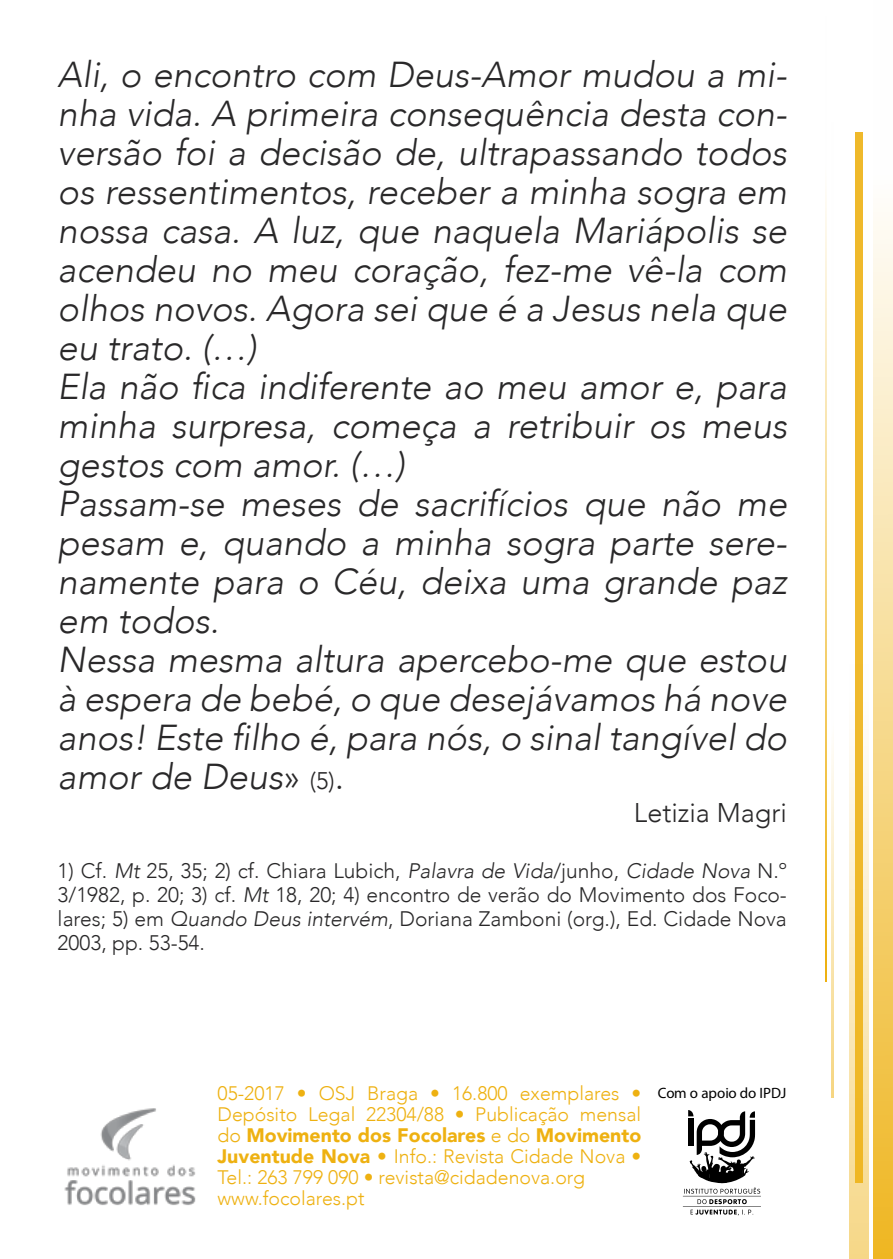
<style>
.page{position:relative;width:893px;height:1259px;background:#fff}
.page>*{position:absolute;margin:0;border:0;box-sizing:border-box;transform-origin:0 0}
.t1{font:italic 300 36px/39px "Avenir";color:#292829}
.t2{font:300 27px "Avenir";color:#292829}
.t3{font:300 21px/24px "Avenir";color:#292829;text-align:justify}
.t4{font:300 19.5px/21px "Avenir";color:#eeb111}
.s1{font-style:normal}
.s2{font-style:normal;font-size:24px}
.s3{font-style:italic}
.s4{font-family:"Myriad Pro";font-weight:400;font-size:15px;color:#000}
.s5{font-weight:900}
</style>
<div class="page">
<div style="left:873px;top:0;width:20px;height:1259px;background:linear-gradient(to bottom,#fff,#efb826)"></div>
<div style="left:855px;top:132px;width:7px;height:1050px;background:#f0ba2d"></div>
<hr style="left:825px;top:16px;width:1px;height:965px;background:#eeb111">
<hr style="left:831px;top:122px;width:2px;height:976px;background:#eeb111">
<svg style="left:849px;top:664px;width:20px;height:595px"></svg>
<svg style="left:683px;top:1110px;width:78px;height:105px"></svg>
<img style="left:64px;top:1108px;width:132px;height:97px">
<p class="t1" style="left:58px;top:55px;width:731px">Ali, o encontro com Deus-Amor mudou a mi&shy;nha vida. A primeira consequência desta con&shy;versão foi a decisão de, ultrapassando todos os ressentimentos, receber a minha sogra em nossa casa. A luz, que naquela Mariápolis se acendeu no meu coração, fez-me vê-la com olhos novos. Agora sei que é a Jesus nela que eu trato. (…)<br>Ela não fica indiferente ao meu amor e, para minha surpresa, começa a retribuir os meus gestos com amor. (…)<br>Passam-se meses de sacrifícios que não me pesam e, quando a minha sogra parte sere&shy;namente para o Céu, deixa uma grande paz em todos.<br>Nessa mesma altura apercebo-me que estou à espera de bebé, o que desejávamos há nove anos! Este filho é, para nós, o sinal tangível do amor de Deus<span class="s1">»</span> <span class="s2">(5)</span><span class="s1">.</span></p>
<p class="t2" style="left:634px;top:796px;width:155px">Letizia Magri</p>
<p class="t3" style="left:58px;top:859px;width:731px">1) Cf. <span class="s3">Mt</span> 25, 35; 2) cf. Chiara Lubich, <span class="s3">Palavra de Vida</span>/junho, <span class="s3">Cidade Nova</span> N.º 3/1982, p. 20; 3) cf. <span class="s3">Mt</span> 18, 20; 4) encontro de verão do Movimento dos Foco&shy;lares; 5) em <span class="s3">Quando Deus intervém</span>, Doriana Zamboni (org.), Ed. Cidade Nova 2003, pp. 53-54.</p>
<p class="t4" style="left:218px;top:1082px;width:570px">05-2017 • OSJ Braga • 16.800 exemplares • <span class="s4">Com o apoio do IPDJ </span>Depósito Legal 22304/88 • Publicação mensal<br>do <span class="s5">Movimento dos Focolares</span> e do <span class="s5">Movimento<br>Juventude Nova •</span> Info.: Revista Cidade Nova •<br>Tel.: 263 799 090 • revista@cidadenova.org<br>www.focolares.pt</p>
</div>
